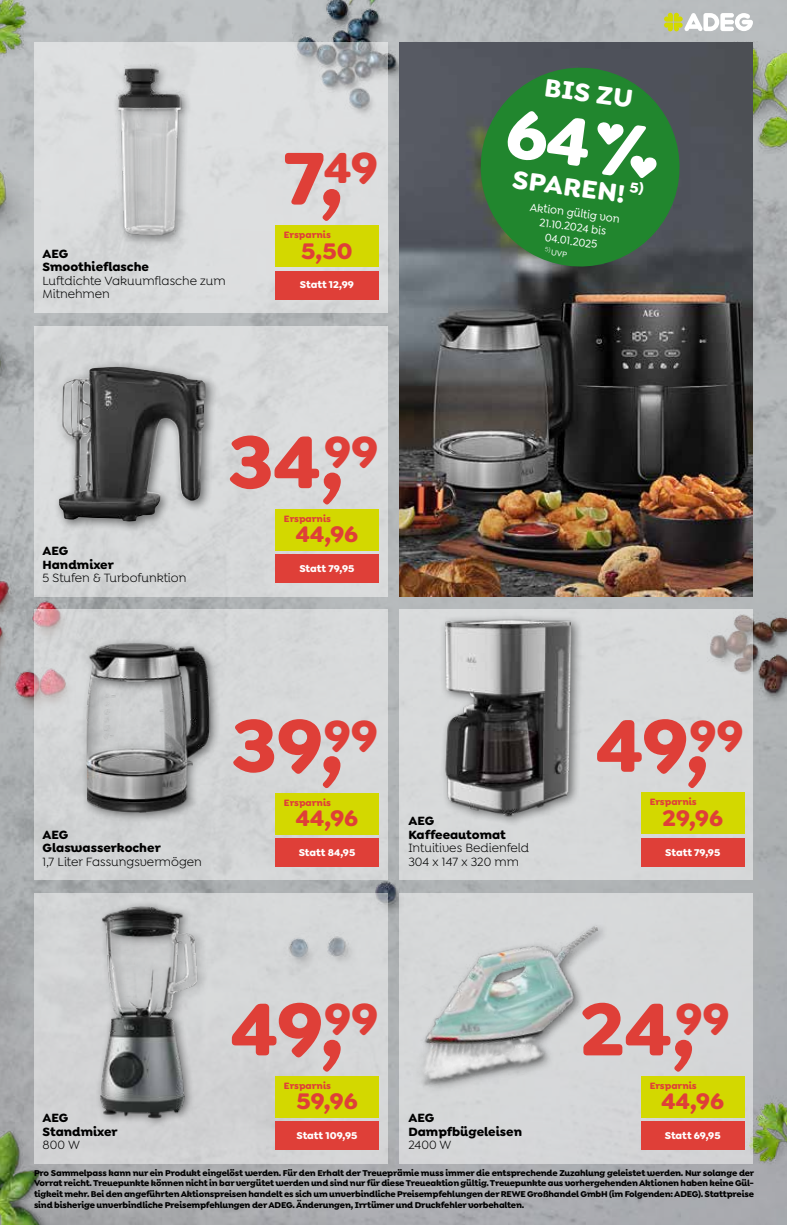
<style>
.page{position:relative;width:787px;height:1225px;background:#fff}
.page>*{position:absolute;margin:0;border:0;box-sizing:border-box;transform-origin:0 0}
.t1{font:700 79.5px "Goldplay Alt";letter-spacing:-.005em;color:#df3f38}
.t2{font:700 26.85px "Goldplay Alt";color:#fff}
.t3{font:700 24px "Goldplay Alt";color:#df3f38}
.t4{font:12.75px/13.5px "Goldplay Alt";color:#000}
.t5{font:700 12.75px/13.5px "Goldplay Alt";color:#000}
.t6{font:500 11.85px/14.1px "Goldplay Alt";color:#fff;text-align:center;scale:.95 1}
.t7{font:700 10.5px "Goldplay Alt";color:#fff}
.t8{font:700 9.75px "Goldplay Alt";color:#df3f38}
.t9{font:700 9px/10.8px "Goldplay Alt";letter-spacing:-.02em;color:#000;text-align:justify}
</style>
<div class="page">
<img style="left:0;top:0;width:787px;height:1225px">
<svg style="left:664px;top:13px;width:89px;height:18px"></svg>
<img style="left:399px;top:43px;width:353px;height:553px">
<div style="left:400px;top:893px;width:353px;height:270px;background:#d5d7d8"></div>
<div style="left:400px;top:610px;width:353px;height:270px;background:#d7d9da"></div>
<div style="left:34px;top:326px;width:353px;height:270px;background:#d7d9da"></div>
<svg style="left:34px;top:43px;width:353px;height:270px;background:#d7d8d9"></svg>
<div style="left:34px;top:610px;width:353px;height:270px;background:#d5d7d8"></div>
<div style="left:34px;top:893px;width:353px;height:270px;background:#d3d4d5"></div>
<svg style="left:474px;top:61px;width:212px;height:212px;background:#357340"></svg>
<img style="left:355px;top:892px;width:273px;height:223px">
<img style="left:443px;top:617px;width:138px;height:206px">
<img style="left:65px;top:56px;width:170px;height:195px">
<div style="left:81px;top:637px;width:140px;height:186px;background:#000;opacity:.5"></div>
<img style="left:86px;top:624px;width:145px;height:202px">
<img style="left:98px;top:904px;width:103px;height:216px">
<div style="left:53px;top:361px;width:165px;height:172px;background:#000;opacity:.5"></div>
<img style="left:59px;top:367px;width:147px;height:155px">
<div style="left:275px;top:554px;width:103px;height:29px;background:#df3f38"></div>
<div style="left:275px;top:509px;width:103px;height:41px;background:#d3d800"></div>
<div style="left:275px;top:1121px;width:103px;height:29px;background:#df3f38"></div>
<div style="left:275px;top:1076px;width:103px;height:41px;background:#d3d800"></div>
<div style="left:641px;top:1121px;width:103px;height:28px;background:#df3f38"></div>
<div style="left:641px;top:1076px;width:103px;height:41px;background:#d3d800"></div>
<div style="left:275px;top:838px;width:103px;height:28px;background:#df3f38"></div>
<div style="left:275px;top:793px;width:103px;height:41px;background:#d3d800"></div>
<div style="left:641px;top:838px;width:103px;height:28px;background:#df3f38"></div>
<div style="left:641px;top:792px;width:103px;height:42px;background:#d3d800"></div>
<div style="left:275px;top:271px;width:103px;height:28px;background:#df3f38"></div>
<div style="left:275px;top:225px;width:103px;height:42px;background:#d3d800"></div>
<svg style="left:505px;top:108px;width:152px;height:70px;background:#3d9548"></svg>
<svg style="left:545px;top:247px;width:22px;height:10px"></svg>
<h1 class="t1" style="left:284px;top:126px;width:95px">7,<sup>49</sup></h1>
<h3 class="t5" style="left:43px;top:247px;width:108px">AEG<br>Smoothieflasche</h3>
<h3 class="t4" style="left:43px;top:274px;width:185px">Luftdichte Vakuumflasche zum<br>Mitnehmen</h3>
<p class="t8" style="left:284px;top:229px;width:49px">Ersparnis</p>
<h3 class="t3" style="left:301px;top:235px;width:53px">5,50</h3>
<p class="t7" style="left:300px;top:278px;width:56px">Statt 12,99</p>
<h1 class="t1" style="left:228px;top:410px;width:152px">34,<sup>99</sup></h1>
<h3 class="t5" style="left:43px;top:544px;width:73px">AEG<br>Handmixer</h3>
<h3 class="t4" style="left:43px;top:571px;width:145px">5 Stufen &amp; Turbofunktion</h3>
<p class="t8" style="left:284px;top:512px;width:49px">Ersparnis</p>
<h3 class="t3" style="left:296px;top:518px;width:64px">44,96</h3>
<p class="t7" style="left:299px;top:562px;width:57px">Statt 79,95</p>
<h2 class="t2" style="left:546px;top:70px;width:90px;rotate:7deg">BIS ZU</h2>
<h2 class="t2" style="left:515px;top:162px;width:133px;rotate:7deg">SPAREN! <sup>5)</sup></h2>
<h3 class="t6" style="left:531px;top:199px;width:97px;rotate:8deg">Aktion gültig von<br>21.10.2024 bis<br>04.01.2025</h3>
<h3 class="t5" style="left:43px;top:827px;width:120px">AEG<br>Glaswasserkocher</h3>
<h3 class="t4" style="left:43px;top:854px;width:161px">1,7 Liter Fassungsvermögen</h3>
<h1 class="t1" style="left:232px;top:693px;width:148px">39,<sup>99</sup></h1>
<p class="t8" style="left:284px;top:796px;width:49px">Ersparnis</p>
<h3 class="t3" style="left:296px;top:802px;width:64px">44,96</h3>
<p class="t7" style="left:299px;top:845px;width:58px">Statt 84,95</p>
<h3 class="t5" style="left:408px;top:814px;width:99px">AEG<br>Kaffeeautomat</h3>
<h3 class="t4" style="left:408px;top:841px;width:122px">Intuitives Bedienfeld<br>304 x 147 x 320 mm</h3>
<h1 class="t1" style="left:596px;top:693px;width:149px">49,<sup>99</sup></h1>
<p class="t8" style="left:649px;top:796px;width:49px">Ersparnis</p>
<h3 class="t3" style="left:662px;top:802px;width:62px">29,96</h3>
<p class="t7" style="left:665px;top:845px;width:57px">Statt 79,95</p>
<h3 class="t5" style="left:43px;top:1111px;width:77px">AEG<br>Standmixer</h3>
<h3 class="t4" style="left:43px;top:1138px;width:39px">800 W</h3>
<h1 class="t1" style="left:231px;top:977px;width:149px">49,<sup>99</sup></h1>
<h1 class="t1" style="left:580px;top:977px;width:151px">24,<sup>99</sup></h1>
<p class="t8" style="left:284px;top:1079px;width:49px">Ersparnis</p>
<p class="t8" style="left:649px;top:1079px;width:49px">Ersparnis</p>
<h3 class="t3" style="left:296px;top:1085px;width:63px">59,96</h3>
<p class="t7" style="left:296px;top:1129px;width:62px">Statt 109,95</p>
<h3 class="t5" style="left:408px;top:1110px;width:115px">AEG<br>Dampfbügeleisen</h3>
<h3 class="t4" style="left:408px;top:1138px;width:45px">2400 W</h3>
<h3 class="t3" style="left:661px;top:1085px;width:64px">44,96</h3>
<p class="t7" style="left:665px;top:1128px;width:57px">Statt 69,95</p>
<p class="t9" style="left:34px;top:1167px;width:721px">Pro Sammelpass kann nur ein Produkt eingelöst werden. Für den Erhalt der Treueprämie muss immer die entsprechende Zuzahlung geleistet werden. Nur solange der Vorrat reicht. Treuepunkte können nicht in bar vergütet werden und sind nur für diese Treueaktion gültig. Treuepunkte aus vorhergehenden Aktionen haben keine Gül&shy;tigkeit mehr. Bei den angeführten Aktionspreisen handelt es sich um unverbindliche Preisempfehlungen der REWE Großhandel GmbH (im Folgenden: ADEG). Stattpreise sind bisherige unverbindliche Preisempfehlungen der ADEG. Änderungen, Irrtümer und Druckfehler vorbehalten.</p>
</div>
